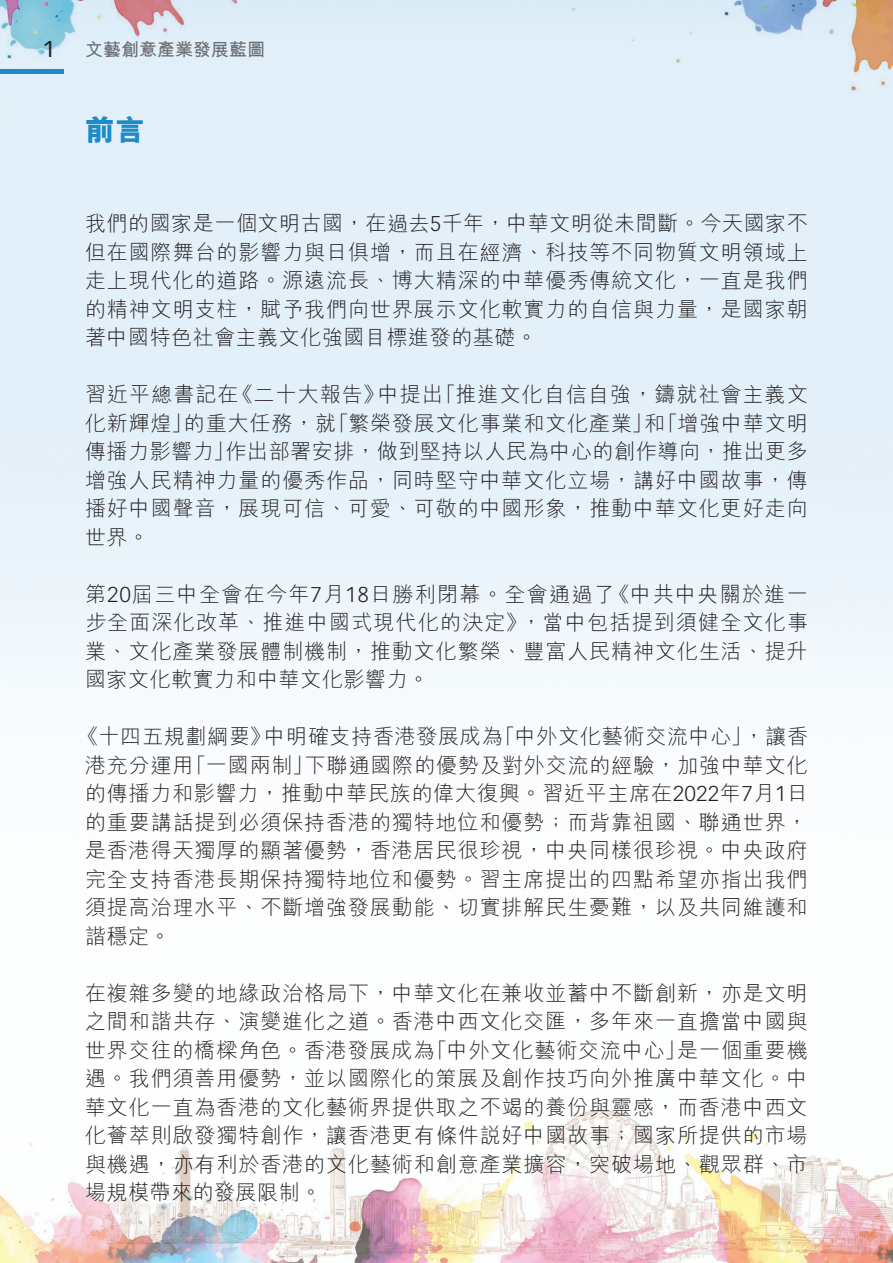
<style>
.page{position:relative;width:893px;height:1263px;background:#fff}
.page>*{position:absolute;margin:0;border:0;box-sizing:border-box;transform-origin:0 0}
.t1{font:800 30px "M Hei HK";color:#1d8ac9}
.t2{font:22.5px "Vectora LT Std";color:#231f20}
.t3{font:300 21px/28.5px "M Hei HK";letter-spacing:.045em;color:#231f20;text-align:justify}
.t4{font:700 18px "M Hei HK";color:#6c6d70}
.s1{font-family:"Vectora LT Std"}
</style>
<div class="page">
<img style="left:0;top:0;width:893px;height:1263px">
<hr style="left:0;top:69px;width:64px;height:4px;background:#1d8ac9">
<p class="t2" style="left:43px;top:36px;width:14px">1</p>
<p class="t4" style="left:85px;top:37px;width:181px">文藝創意產業發展藍圖</p>
<h1 class="t1" style="left:85px;top:110px;width:61px">前言</h1>
<p class="t3" style="left:85px;top:209px;width:724px">我們的國家是一個文明古國，在過去<span class="s1">5</span>千年，中華文明從未間斷。今天國家不但在國際舞台的影響力與日俱增，而且在經濟、科技等不同物質文明領域上走上現代化的道路。源遠流長、博大精深的中華優秀傳統文化，一直是我們的精神文明支柱，賦予我們向世界展示文化軟實力的自信與力量，是國家朝著中國特色社會主義文化強國目標進發的基礎。</p>
<p class="t3" style="left:85px;top:380px;width:724px">習近平總書記在《二十大報告》中提出「推進文化自信自強，鑄就社會主義文化新輝煌」的重大任務，就「繁榮發展文化事業和文化產業」和「增強中華文明傳播力影響力」作出部署安排，做到堅持以人民為中心的創作導向，推出更多增強人民精神力量的優秀作品，同時堅守中華文化立場，講好中國故事，傳播好中國聲音，展現可信、可愛、可敬的中國形象，推動中華文化更好走向世界。</p>
<p class="t3" style="left:85px;top:579px;width:725px">第<span class="s1">20</span>屆三中全會在今年<span class="s1">7</span>月<span class="s1">18</span>日勝利閉幕。全會通過了《中共中央關於進一步全面深化改革、推進中國式現代化的決定》，當中包括提到須健全文化事業、文化產業發展體制機制，推動文化繁榮、豐富人民精神文化生活、提升國家文化軟實力和中華文化影響力。</p>
<p class="t3" style="left:85px;top:722px;width:725px;text-indent:-7px">《十四五規劃綱要》中明確支持香港發展成為「中外文化藝術交流中心」，讓香港充分運用「一國兩制」下聯通國際的優勢及對外交流的經驗，加強中華文化的傳播力和影響力，推動中華民族的偉大復興。習近平主席在<span class="s1">2022</span>年<span class="s1">7</span>月<span class="s1">1</span>日的重要講話提到必須保持香港的獨特地位和優勢；而背靠祖國、聯通世界，是香港得天獨厚的顯著優勢，香港居民很珍視，中央同樣很珍視。中央政府完全支持香港長期保持獨特地位和優勢。習主席提出的四點希望亦指出我們須提高治理水平、不斷增強發展動能、切實排解民生憂難，以及共同維護和諧穩定。</p>
<p class="t3" style="left:85px;top:978px;width:724px">在複雜多變的地緣政治格局下，中華文化在兼收並蓄中不斷創新，亦是文明之間和諧共存、演變進化之道。香港中西文化交匯，多年來一直擔當中國與世界交往的橋樑角色。香港發展成為「中外文化藝術交流中心」是一個重要機遇。我們須善用優勢，並以國際化的策展及創作技巧向外推廣中華文化。中華文化一直為香港的文化藝術界提供取之不竭的養份與靈感，而香港中西文化薈萃則啟發獨特創作，讓香港更有條件說好中國故事；國家所提供的市場與機遇，亦有利於香港的文化藝術和創意產業擴容，突破場地、觀眾群、市場規模帶來的發展限制。</p>
</div>
